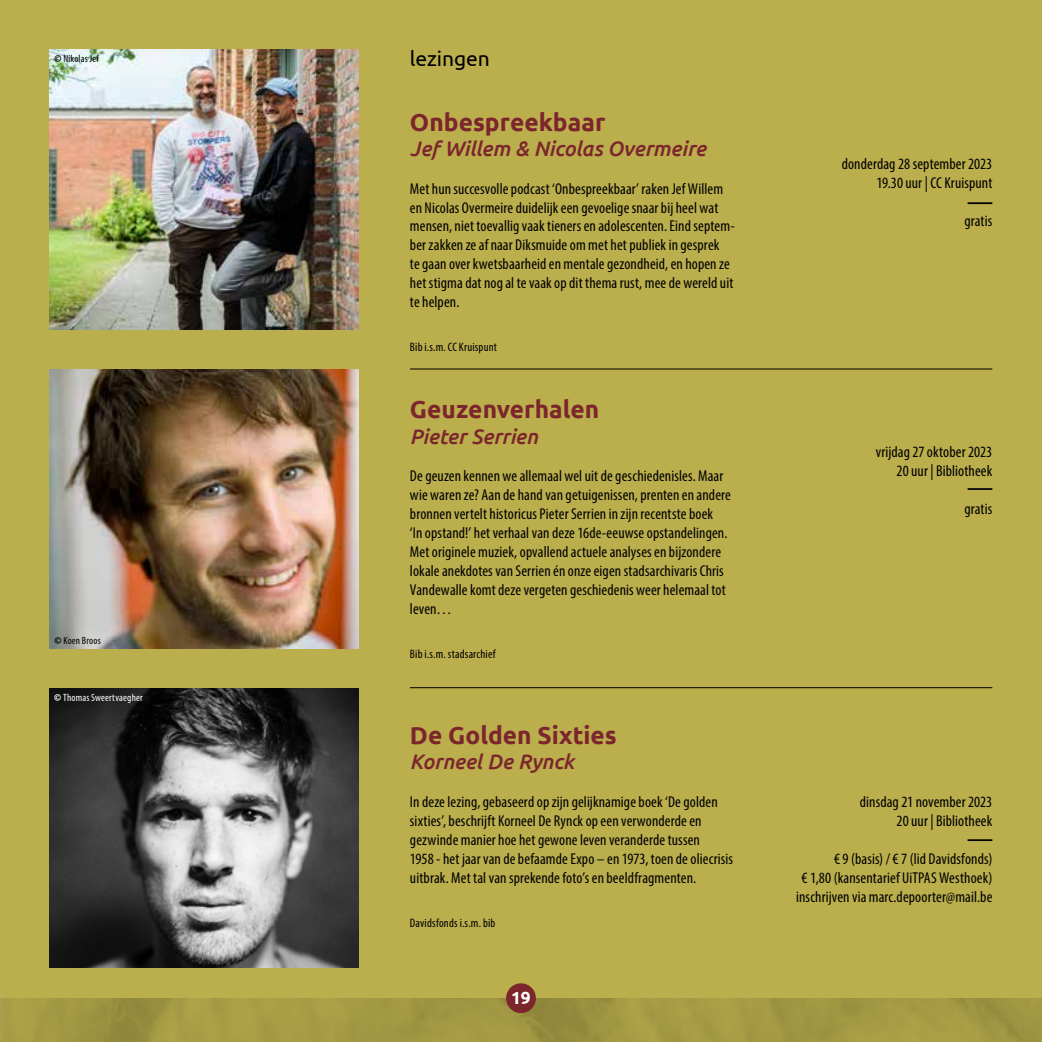
<style>
.page{position:relative;width:1042px;height:1042px;background:#baae4d}
.page>*{position:absolute;margin:0;border:0;box-sizing:border-box;transform-origin:0 0}
.t1{font:700 24.5px "Ubuntu";color:#7c252c}
.t2{font:italic 500 21px "Ubuntu";letter-spacing:-.005em;color:#7c252c}
.t3{font:21px "Ubuntu";letter-spacing:-.005em;color:#000}
.t4{font:700 17.5px "Ubuntu";color:#fff}
.t5{font:condensed 15.75px/18.9px "Myriad Pro";letter-spacing:.005em;color:#000;text-align:right}
.t6{font:condensed 12.25px "Myriad Pro";letter-spacing:.015em;color:#000}
.t7{font:condensed 10.5px "Myriad Pro";letter-spacing:.02em;color:#000}
.t8{font:condensed 10.5px "Myriad Pro";letter-spacing:.02em;color:#fff}
.s1{font-weight:900;font-stretch:normal}
</style>
<div class="page">
<img style="left:0;top:998px;width:1042px;height:44px">
<img style="left:50px;top:50px;width:308px;height:279px">
<img style="left:50px;top:369px;width:308px;height:279px">
<img style="left:50px;top:688px;width:308px;height:279px">
<hr style="left:967px;top:202px;width:25px;height:2px;background:#000">
<hr style="left:967px;top:488px;width:25px;height:2px;background:#000">
<hr style="left:967px;top:839px;width:25px;height:2px;background:#000">
<hr style="left:410px;top:368px;width:582px;height:1px;background:#000">
<hr style="left:410px;top:687px;width:582px;height:1px;background:#000">
<div style="left:506px;top:983px;width:30px;height:30px;background:#7c252c;border-radius:50%"></div>
<p class="t7" style="left:55px;top:53px;width:46px"><span class="s1">©</span> Nikolas Jef</p>
<p class="t7" style="left:55px;top:634px;width:48px"><span class="s1">©</span> Koen Broos</p>
<p class="t8" style="left:54px;top:691px;width:90px"><span class="s1">©</span> Thomas Sweertvaegher</p>
<h2 class="t3" style="left:410px;top:45px;width:81px">lezingen</h2>
<h1 class="t1" style="left:410px;top:107px;width:197px">Onbespreekbaar</h1>
<h2 class="t2" style="left:410px;top:136px;width:298px">Jef Willem &amp; Nicolas Overmeire</h2>
<p class="t5" style="left:410px;top:179px;width:326px;text-align:left">Met hun succesvolle podcast ‘Onbespreekbaar’ raken Jef Willem en Nicolas Overmeire duidelijk een gevoelige snaar bij heel wat mensen, niet toevallig vaak tieners en adolescenten. Eind septem&shy;ber zakken ze af naar Diksmuide om met het publiek in gesprek<br>te gaan over kwetsbaarheid en mentale gezondheid, en hopen ze het stigma dat nog al te vaak op dit thema rust, mee de wereld uit te helpen.</p>
<p class="t6" style="left:410px;top:340px;width:89px">Bib i.s.m. CC Kruispunt</p>
<h1 class="t1" style="left:410px;top:395px;width:191px">Geuzenverhalen</h1>
<h2 class="t2" style="left:410px;top:423px;width:130px">Pieter Serrien</h2>
<p class="t5" style="left:410px;top:466px;width:322px;text-align:left">De geuzen kennen we allemaal wel uit de geschiedenisles. Maar wie waren ze? Aan de hand van getuigenissen, prenten en andere bronnen vertelt historicus Pieter Serrien in zijn recentste boek<br>‘In opstand!’ het verhaal van deze 16de-eeuwse opstandelingen.<br>Met originele muziek, opvallend actuele analyses en bijzondere lokale anekdotes van Serrien én onze eigen stadsarchivaris Chris Vandewalle komt deze vergeten geschiedenis weer helemaal tot leven…</p>
<p class="t6" style="left:410px;top:646px;width:87px">Bib i.s.m. stadsarchief</p>
<h1 class="t1" style="left:410px;top:720px;width:208px">De Golden Sixties</h1>
<h2 class="t2" style="left:410px;top:749px;width:166px">Korneel De Rynck</h2>
<p class="t5" style="left:410px;top:792px;width:324px;text-align:left">In deze lezing, gebaseerd op zijn gelijknamige boek ‘De golden sixties’, beschrijft Korneel De Rynck op een verwonderde en gezwinde manier hoe het gewone leven veranderde tussen<br>1958 - het jaar van de befaamde Expo – en 1973, toen de oliecrisis uitbrak. Met tal van sprekende foto’s en beeldfragmenten.</p>
<p class="t6" style="left:410px;top:915px;width:87px">Davidsfonds i.s.m. bib</p>
<p class="t4" style="left:511px;top:987px;width:21px">19</p>
<p class="t5" style="left:841px;top:154px;width:152px">donderdag 28 september 2023<br>19.30 uur | CC Kruispunt</p>
<p class="t5" style="left:964px;top:211px;width:30px">gratis</p>
<p class="t5" style="left:875px;top:442px;width:118px">vrijdag 27 oktober 2023<br>20 uur | Bibliotheek</p>
<p class="t5" style="left:964px;top:499px;width:30px">gratis</p>
<p class="t5" style="left:860px;top:792px;width:134px">dinsdag 21 november 2023<br>20 uur | Bibliotheek</p>
<p class="t5" style="left:796px;top:849px;width:198px">€ 9 (basis) / € 7 (lid Davidsfonds)<br>€ 1,80 (kansentarief UiTPAS Westhoek) inschrijven via marc.depoorter@mail.be</p>
</div>
